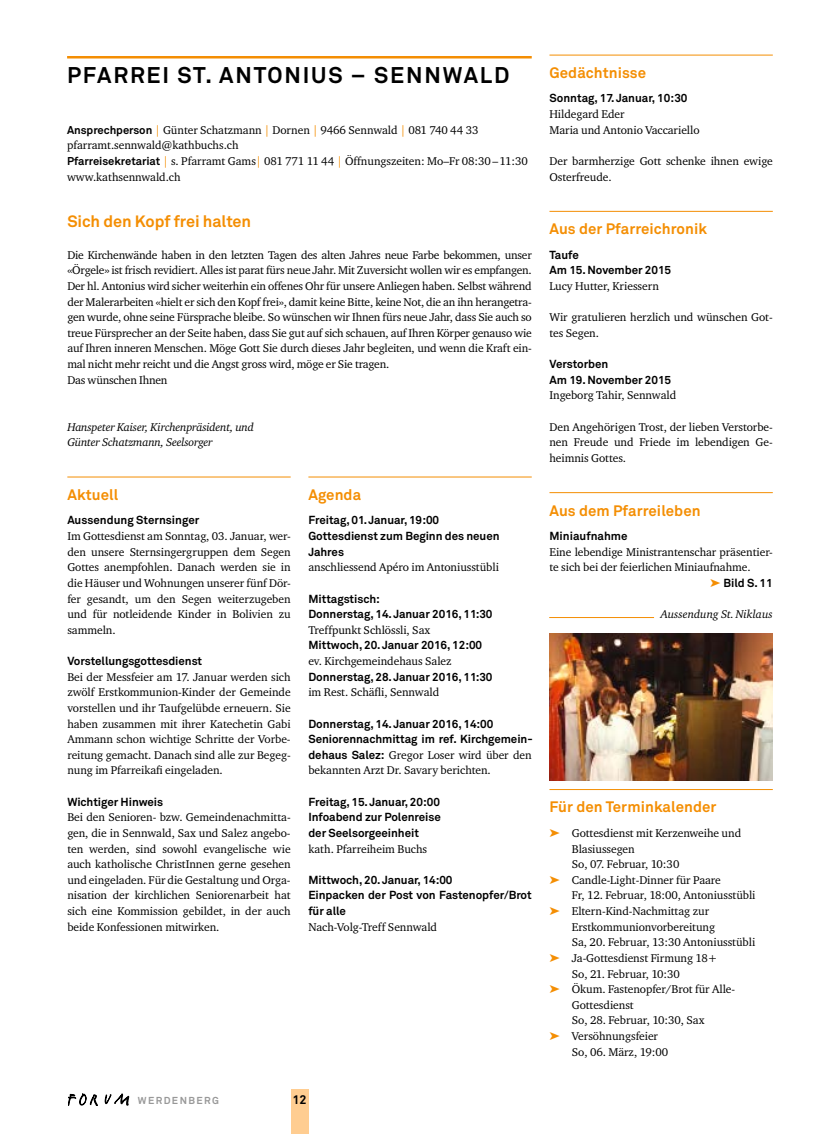
<style>
.page{position:relative;width:826px;height:1134px;background:#fff}
.page>*{position:absolute;margin:0;border:0;box-sizing:border-box;transform-origin:0 0}
.t1{font:700 22.5px "Akkurat";letter-spacing:.08em;color:#000}
.t2{font:700 16.25px "Akkurat";letter-spacing:-.005em;color:#f48e03}
.t3{font:700 15px "Akkurat";letter-spacing:.005em;color:#f48e03}
.t4{font:700 12.5px "Akkurat";color:#000}
.t5{font:11.5px/15.6px "Charter ITC";letter-spacing:-.005em;color:#000}
.t6{font:700 11.5px/15.6px "Akkurat";letter-spacing:-.005em;color:#000}
.t7{font:italic 11.5px/15.6px "Charter ITC";letter-spacing:-.015em;color:#000}
.t8{font:700 10px "Akkurat";letter-spacing:.14em;color:#989898}
.s1{font-family:"Akkurat";font-weight:700;font-size:11.25px}
.s2{color:#f48e03}
.s3{font-family:"Akkurat";font-weight:700}
</style>
<div class="page">
<svg style="left:105px;top:1094px;width:24px;height:11px"></svg>
<svg style="left:68px;top:1094px;width:29px;height:12px"></svg>
<div style="left:291px;top:1090px;width:17px;height:44px;background:#ffcd91"></div>
<hr style="left:67px;top:56px;width:464px;height:2px;background:#f48e03">
<hr style="left:67px;top:477px;width:224px;height:1px;background:#f48e03">
<hr style="left:308px;top:477px;width:223px;height:1px;background:#f48e03">
<hr style="left:549px;top:55px;width:223px;height:1px;background:#f48e03">
<hr style="left:549px;top:211px;width:223px;height:1px;background:#f48e03">
<hr style="left:549px;top:492px;width:223px;height:1px;background:#f48e03">
<hr style="left:549px;top:789px;width:223px;height:1px;background:#f48e03">
<hr style="left:549px;top:617px;width:105px;height:1px;background:#f48e03">
<img style="left:549px;top:634px;width:223px;height:146px">
<h1 class="t1" style="left:67px;top:61px;width:444px">PFARREI ST. ANTONIUS – SENNWALD</h1>
<p class="t5" style="left:67px;top:122px;width:462px"><span class="s1">Ansprechperson</span> <span class="s2">|</span> Günter Schatzmann <span class="s2">|</span> Dornen <span class="s2">|</span> 9466 Sennwald <span class="s2">|</span> 081 740 44 33 pfarramt.sennwald@kathbuchs.ch<br><span class="s1">Pfarreisekretariat</span> <span class="s2">|</span> s. Pfarramt Gams<span class="s2">|</span> 081 771 11 44 <span class="s2">|</span> Öffnungszeiten: Mo–Fr 08:30–11:30 www.kathsennwald.ch</p>
<h2 class="t2" style="left:67px;top:211px;width:185px">Sich den Kopf frei halten</h2>
<p class="t5" style="left:67px;top:247px;width:466px">Die Kirchenwände haben in den letzten Tagen des alten Jahres neue Farbe bekommen, unser «Örgele» ist frisch revidiert. Alles ist parat fürs neue Jahr. Mit Zuversicht wollen wir es empfangen.<br>Der hl. Antonius wird sicher weiterhin ein offenes Ohr für unsere Anliegen haben. Selbst während der Malerarbeiten «hielt er sich den Kopf frei», damit keine Bitte, keine Not, die an ihn herangetra&shy;gen wurde, ohne seine Fürsprache bleibe. So wünschen wir Ihnen fürs neue Jahr, dass Sie auch so treue Fürsprecher an der Seite haben, dass Sie gut auf sich schauen, auf Ihren Körper genauso wie auf Ihren inneren Menschen. Möge Gott Sie durch dieses Jahr begleiten, und wenn die Kraft ein&shy;mal nicht mehr reicht und die Angst gross wird, möge er Sie tragen.<br>Das wünschen Ihnen</p>
<p class="t7" style="left:67px;top:419px;width:188px">Hanspeter Kaiser, Kirchenpräsident, und<br>Günter Schatzmann, Seelsorger</p>
<h3 class="t3" style="left:67px;top:485px;width:52px">Aktuell</h3>
<p class="t6" style="left:67px;top:513px;width:133px">Aussendung Sternsinger</p>
<p class="t5" style="left:67px;top:528px;width:225px;text-align:justify">Im Gottesdienst am Sonntag, 03. Januar, wer&shy;den unsere Sternsingergruppen dem Segen Gottes anempfohlen. Danach werden sie in die Häuser und Wohnungen unserer fünf Dör&shy;fer gesandt, um den Segen weiterzugeben und für notleidende Kinder in Bolivien zu sammeln.</p>
<p class="t6" style="left:67px;top:653px;width:136px">Vorstellungsgottesdienst</p>
<p class="t5" style="left:67px;top:669px;width:225px;text-align:justify">Bei der Messfeier am 17. Januar werden sich zwölf Erstkommunion-Kinder der Gemeinde vorstellen und ihr Taufgelübde erneuern. Sie haben zusammen mit ihrer Katechetin Gabi Ammann schon wichtige Schritte der Vorbe&shy;reitung gemacht. Danach sind alle zur Begeg&shy;nung im Pfarreikafi eingeladen.</p>
<p class="t6" style="left:67px;top:794px;width:97px">Wichtiger Hinweis</p>
<p class="t5" style="left:67px;top:809px;width:225px;text-align:justify">Bei den Senioren- bzw. Gemeindenachmitta&shy;gen, die in Sennwald, Sax und Salez angebo&shy;ten werden, sind sowohl evangelische wie auch katholische ChristInnen gerne gesehen und eingeladen. Für die Gestaltung und Orga&shy;nisation der kirchlichen Seniorenarbeit hat sich eine Kommission gebildet, in der auch beide Konfessionen mitwirken.</p>
<h3 class="t3" style="left:308px;top:485px;width:54px">Agenda</h3>
<p class="t6" style="left:308px;top:513px;width:193px">Freitag, 01. Januar, 19:00<br>Gottesdienst zum Beginn des neuen<br>Jahres</p>
<p class="t5" style="left:308px;top:559px;width:192px">anschliessend Apéro im Antoniusstübli</p>
<p class="t6" style="left:308px;top:591px;width:186px">Mittagstisch:<br>Donnerstag, 14. Januar 2016, 11:30</p>
<p class="t5" style="left:308px;top:622px;width:123px">Treffpunkt Schlössli, Sax</p>
<p class="t6" style="left:308px;top:638px;width:175px">Mittwoch, 20. Januar 2016, 12:00</p>
<p class="t5" style="left:308px;top:653px;width:145px">ev. Kirchgemeindehaus Salez</p>
<p class="t6" style="left:308px;top:669px;width:186px">Donnerstag, 28. Januar 2016, 11:30</p>
<p class="t5" style="left:308px;top:684px;width:132px">im Rest. Schäfli, Sennwald</p>
<p class="t6" style="left:308px;top:716px;width:226px">Donnerstag, 14. Januar 2016, 14:00<br>Seniorennachmittag im ref. Kirchgemein-</p>
<p class="t5" style="left:308px;top:747px;width:225px"><span class="s3">dehaus Salez:</span> Gregor Loser wird über den bekannten Arzt Dr. Savary berichten.</p>
<p class="t6" style="left:308px;top:794px;width:134px;text-align:justify">Freitag, 15. Januar, 20:00<br>Infoabend zur Polenreise der Seelsorgeeinheit</p>
<p class="t5" style="left:308px;top:840px;width:120px">kath. Pfarreiheim Buchs</p>
<p class="t6" style="left:308px;top:872px;width:225px">Mittwoch, 20. Januar, 14:00<br>Einpacken der Post von Fastenopfer/Brot für alle</p>
<p class="t5" style="left:308px;top:919px;width:130px">Nach-Volg-Treff Sennwald</p>
<p class="t8" style="left:138px;top:1094px;width:82px">WERDENBERG</p>
<p class="t4" style="left:292px;top:1092px;width:16px">12</p>
<h3 class="t3" style="left:549px;top:63px;width:98px">Gedächtnisse</h3>
<p class="t6" style="left:549px;top:91px;width:139px">Sonntag, 17. Januar, 10:30</p>
<p class="t5" style="left:549px;top:106px;width:152px">Hildegard Eder<br>Maria und Antonio Vaccariello</p>
<p class="t5" style="left:549px;top:153px;width:225px">Der barmherzige Gott schenke ihnen ewige<br>Osterfreude.</p>
<h3 class="t3" style="left:549px;top:219px;width:159px">Aus der Pfarreichronik</h3>
<p class="t6" style="left:549px;top:247px;width:123px">Taufe<br>Am 15. November 2015</p>
<p class="t5" style="left:549px;top:278px;width:111px">Lucy Hutter, Kriessern</p>
<p class="t5" style="left:549px;top:309px;width:225px">Wir gratulieren herzlich und wünschen Got&shy;tes Segen.</p>
<p class="t6" style="left:549px;top:356px;width:123px">Verstorben<br>Am 19. November 2015</p>
<p class="t5" style="left:549px;top:387px;width:128px">Ingeborg Tahir, Sennwald</p>
<p class="t5" style="left:549px;top:419px;width:225px;text-align:justify">Den Angehörigen Trost, der lieben Verstorbe&shy;nen Freude und Friede im lebendigen Ge&shy;heimnis Gottes.</p>
<h3 class="t3" style="left:549px;top:501px;width:153px">Aus dem Pfarreileben</h3>
<p class="t6" style="left:549px;top:528px;width:80px">Miniaufnahme</p>
<p class="t5" style="left:549px;top:544px;width:225px">Eine lebendige Ministrantenschar präsentier&shy;te sich bei der feierlichen Miniaufnahme.</p>
<p class="t6" style="left:710px;top:575px;width:64px"><span class="s2">➤</span> Bild S. 11</p>
<p class="t7" style="left:660px;top:606px;width:113px">Aussendung St. Niklaus</p>
<h3 class="t3" style="left:549px;top:798px;width:168px">Für den Terminkalender</h3>
<p class="t5" style="left:549px;top:825px;width:193px"><span class="s2">➤</span> Gottesdienst mit Kerzenweihe und</p>
<p class="t5" style="left:572px;top:840px;width:64px">Blasiussegen</p>
<p class="t5" style="left:572px;top:856px;width:109px">So, 07. Februar, 10:30</p>
<p class="t5" style="left:549px;top:872px;width:173px"><span class="s2">➤</span> Candle-Light-Dinner für Paare</p>
<p class="t5" style="left:572px;top:887px;width:185px">Fr, 12. Februar, 18:00, Antoniusstübli</p>
<p class="t5" style="left:549px;top:903px;width:161px"><span class="s2">➤</span> Eltern-Kind-Nachmittag zur</p>
<p class="t5" style="left:572px;top:919px;width:145px">Erstkommunionvorbereitung</p>
<p class="t5" style="left:572px;top:934px;width:185px">Sa, 20. Februar, 13:30 Antoniusstübli</p>
<p class="t5" style="left:549px;top:950px;width:169px"><span class="s2">➤</span> Ja-Gottesdienst Firmung 18+</p>
<p class="t5" style="left:572px;top:965px;width:110px">So, 21. Februar, 10:30</p>
<p class="t5" style="left:549px;top:981px;width:187px"><span class="s2">➤</span> Ökum. Fastenopfer/Brot für Alle-</p>
<p class="t5" style="left:572px;top:997px;width:63px">Gottesdienst</p>
<p class="t5" style="left:572px;top:1012px;width:134px">So, 28. Februar, 10:30, Sax</p>
<p class="t5" style="left:549px;top:1028px;width:110px"><span class="s2">➤</span> Versöhnungsfeier</p>
<p class="t5" style="left:572px;top:1044px;width:98px">So, 06. März, 19:00</p>
</div>
